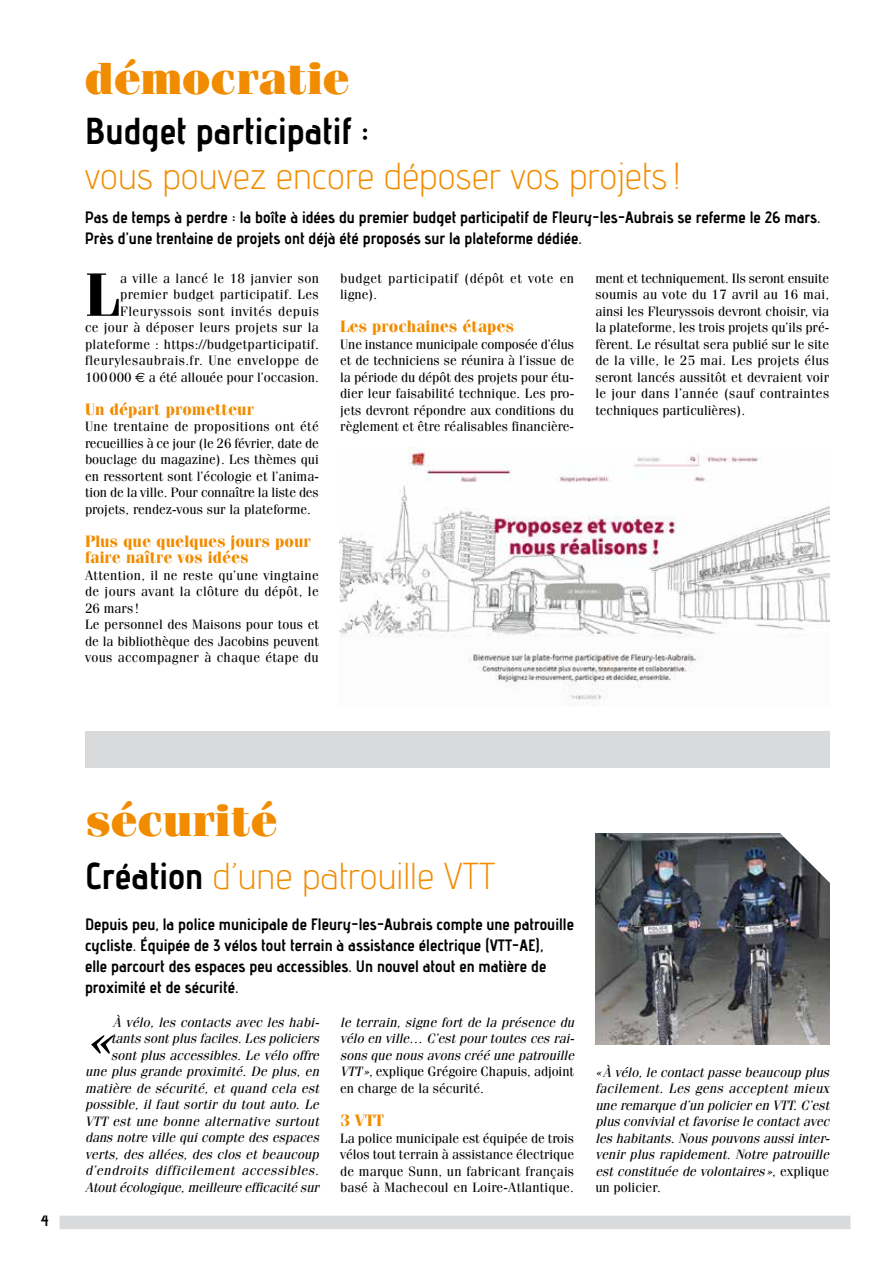
<style>
.page{position:relative;width:893px;height:1263px;background:#fff}
.page>*{position:absolute;margin:0;border:0;box-sizing:border-box;transform-origin:0 0}
.t1{font:italic 61.2px "Fenice";color:#000}
.t2{font:700 61.2px "Fenice";color:#000}
.t3{font:900 45px "Fenice";color:#f18c00}
.t4{font:37.5px "advent Lt 1";color:#f18c00}
.t5{font:37.5px "advent Bd 3";color:#000}
.t6{font:16.5px/21px "advent Bd 3";color:#000}
.t7{font:700 16.5px/16.5px "Fenice";color:#f18c00}
.t8{font:15px "advent Bd 3";color:#000}
.t9{font:13.5px/16.5px "Fenice";letter-spacing:.015em;color:#000;text-align:justify}
.t10{font:italic 13.5px/16.5px "Fenice";letter-spacing:.01em;color:#000;text-align:justify}
.t11{font:13.5px/16.5px "Fenice";letter-spacing:.035em;color:#000}
.s1{font-family:"Euro Sans"}
.s2{font-family:"advent Bd 3";color:#000}
.s3{font-style:normal}
</style>
<div class="page">
<div style="left:60px;top:1216px;width:790px;height:13px;background:#d9dadb"></div>
<img style="left:595px;top:833px;width:234px;height:211px">
<img style="left:339px;top:447px;width:490px;height:259px">
<div style="left:85px;top:731px;width:744px;height:37px;background:#d9dadb"></div>
<svg style="left:775px;top:833px;width:55px;height:59px"></svg>
<h2 class="t3" style="left:85px;top:51px;width:266px">démocratie</h2>
<h3 class="t5" style="left:85px;top:108px;width:286px">Budget participatif :</h3>
<h3 class="t4" style="left:85px;top:154px;width:598px">vous pouvez encore déposer vos projets !</h3>
<p class="t6" style="left:85px;top:206px;width:737px">Pas de temps à perdre : la boîte à idées du premier budget participatif de Fleury-les-Aubrais se referme le 26 mars.<br>Près d’une trentaine de projets ont déjà été proposés sur la plateforme dédiée.</p>
<p class="t9" style="left:85px;top:270px;width:235px;text-align:right">a ville a lancé le 18 janvier son premier budget participatif. Les Fleuryssois sont invités depuis<br>ce jour à déposer leurs projets sur la plateforme : https://budgetparticipatif. fleurylesaubrais.fr. Une enveloppe de 100000 <span class="s1">€</span> a été allouée pour l’occasion.</p>
<p class="t7" style="left:85px;top:401px;width:170px">Un départ prometteur</p>
<p class="t9" style="left:85px;top:418px;width:235px">Une trentaine de propositions ont été recueillies à ce jour (le 26 février, date de bouclage du magazine). Les thèmes qui en ressortent sont l’écologie et l’anima&shy;tion de la ville. Pour connaître la liste des projets, rendez-vous sur la plateforme.</p>
<p class="t7" style="left:85px;top:533px;width:227px">Plus que quelques jours pour faire naître vos idées</p>
<p class="t9" style="left:85px;top:567px;width:235px;text-align:left">Attention, il ne reste qu’une vingtaine de jours avant la clôture du dépôt, le<br>26 mars !<br>Le personnel des Maisons pour tous et de la bibliothèque des Jacobins peuvent vous accompagner à chaque étape du</p>
<h1 class="t2" style="left:85px;top:257px;width:37px">L</h1>
<p class="t11" style="left:340px;top:270px;width:236px">budget participatif (dépôt et vote en ligne).</p>
<p class="t7" style="left:340px;top:318px;width:175px">Les prochaines étapes</p>
<p class="t9" style="left:340px;top:336px;width:235px">Une instance municipale composée d’élus et de techniciens se réunira à l’issue de la période du dépôt des projets pour étu&shy;dier leur faisabilité technique. Les pro&shy;jets devront répondre aux conditions du règlement et être réalisables financière-</p>
<p class="t9" style="left:595px;top:270px;width:235px">ment et techniquement. Ils seront ensuite soumis au vote du 17 avril au 16 mai, ainsi les Fleuryssois devront choisir, via la plateforme, les trois projets qu’ils pré&shy;fèrent. Le résultat sera publié sur le site de la ville, le 25 mai. Les projets élus seront lancés aussitôt et devraient voir le jour dans l’année (sauf contraintes techniques particulières).</p>
<p class="t8" style="left:41px;top:1212px;width:9px">4</p>
<h2 class="t3" style="left:85px;top:793px;width:194px">sécurité</h2>
<h3 class="t4" style="left:85px;top:853px;width:412px"><span class="s2">Création</span> d’une patrouille VTT</h3>
<p class="t6" style="left:85px;top:913px;width:490px">Depuis peu, la police municipale de Fleury-les-Aubrais compte une patrouille cycliste. Équipée de 3 vélos tout terrain à assistance électrique (VTT-AE),<br>elle parcourt des espaces peu accessibles. Un nouvel atout en matière de proximité et de sécurité.</p>
<p class="t10" style="left:85px;top:1014px;width:236px;text-align:right">À vélo, les contacts avec les habi&shy;tants sont plus faciles. Les policiers sont plus accessibles. Le vélo offre<br>une plus grande proximité. De plus, en matière de sécurité, et quand cela est possible, il faut sortir du tout auto. Le VTT est une bonne alternative surtout dans notre ville qui compte des espaces verts, des allées, des clos et beaucoup d’endroits difficilement accessibles.<br>Atout écologique, meilleure efficacité sur</p>
<p class="t10" style="left:340px;top:1014px;width:236px">le terrain, signe fort de la présence du vélo en ville… C’est pour toutes ces rai&shy;sons que nous avons créé une patrouille VTT»<span class="s3">, explique Grégoire Chapuis, adjoint en charge de la sécurité.</span></p>
<h1 class="t1" style="left:85px;top:1002px;width:28px">«</h1>
<p class="t7" style="left:340px;top:1112px;width:45px">3 VTT</p>
<p class="t9" style="left:340px;top:1129px;width:236px">La police municipale est équipée de trois vélos tout terrain à assistance électrique de marque Sunn, un fabricant français basé à Machecoul en Loire-Atlantique.</p>
<p class="t10" style="left:595px;top:1063px;width:236px">«À vélo, le contact passe beaucoup plus facilement. Les gens acceptent mieux une remarque d’un policier en VTT. C’est plus convivial et favorise le contact avec les habitants. Nous pouvons aussi inter&shy;venir plus rapidement. Notre patrouille est constituée de volontaires »<span class="s3">, explique un policier.</span></p>
</div>
